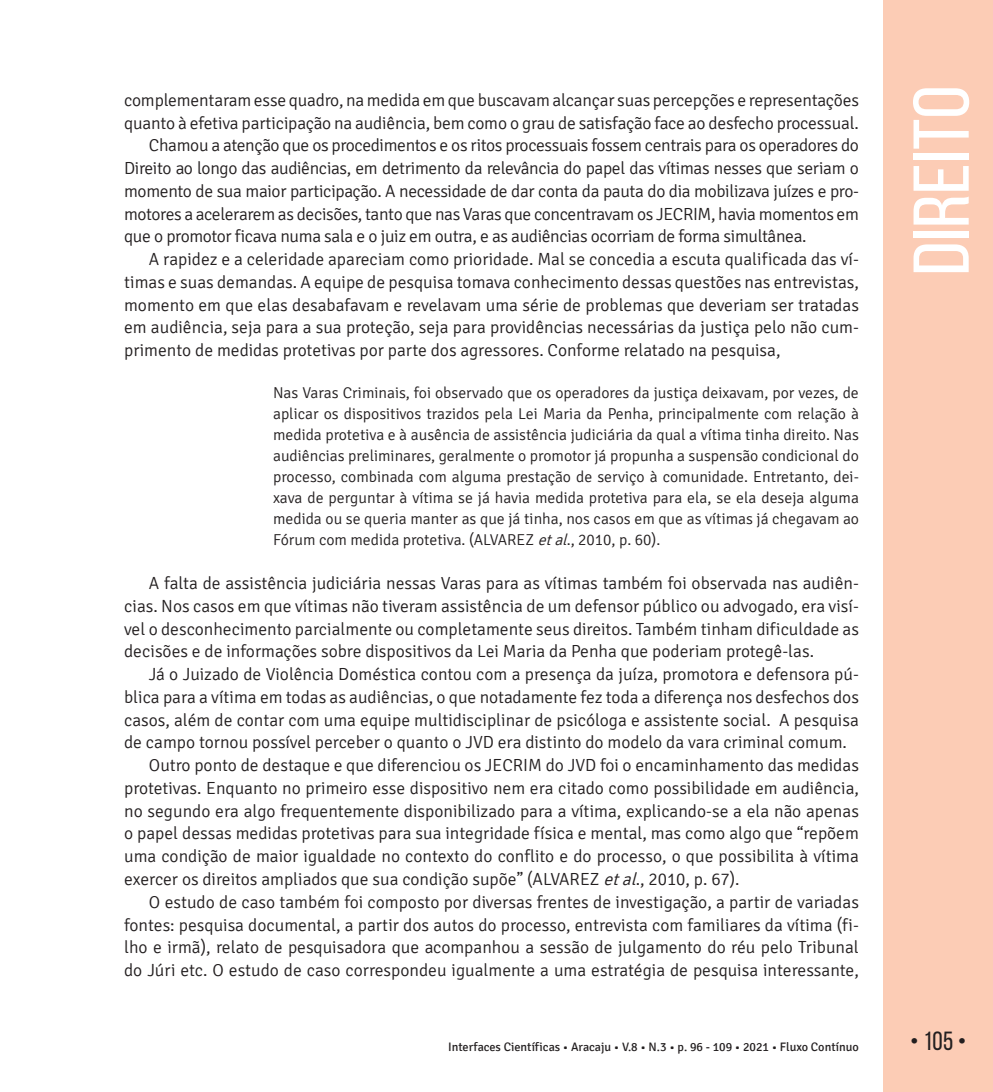
<style>
.page{position:relative;width:993px;height:1092px;background:#fff}
.page>*{position:absolute;margin:0;border:0;box-sizing:border-box;transform-origin:0 0}
.t1{font:78.75px "Bebas Neue";color:#fff;scale:1.09 1}
.t2{font:26.25px "Bebas Neue";color:#231f20}
.t3{font:300 17.5px/22.8px "Signika";color:#231f20;text-align:justify}
.t4{font:300 17.5px "Signika";letter-spacing:-.02em;color:#231f20}
.t5{font:300 15.75px/21px "Signika";color:#231f20;text-align:justify}
.t6{font:12.25px "Signika";color:#231f20}
.s1{font-style:italic}
</style>
<div class="page">
<div style="left:883px;top:0;width:109px;height:1091px;background:#fcccb5"></div>
<p class="t3" style="left:124px;top:89px;width:736px">complementaram esse quadro, na medida em que buscavam alcançar suas percepções e representações</p>
<p class="t3" style="left:124px;top:112px;width:736px">quanto à efetiva participação na audiência, bem como o grau de satisfação face ao desfecho processual.</p>
<p class="t4" style="left:149px;top:136px;width:711px">Chamou a atenção que os procedimentos e os ritos processuais fossem centrais para os operadores do</p>
<p class="t4" style="left:124px;top:159px;width:736px">Direito ao longo das audiências, em detrimento da relevância do papel das vítimas nesses que seriam o</p>
<p class="t4" style="left:124px;top:181px;width:736px">momento de sua maior participação. A necessidade de dar conta da pauta do dia mobilizava juízes e pro-</p>
<p class="t4" style="left:124px;top:204px;width:736px">motores a acelerarem as decisões, tanto que nas Varas que concentravam os JECRIM, havia momentos em</p>
<p class="t4" style="left:124px;top:227px;width:683px">que o promotor ficava numa sala e o juiz em outra, e as audiências ocorriam de forma simultânea.</p>
<p class="t3" style="left:149px;top:248px;width:711px">A rapidez e a celeridade apareciam como prioridade. Mal se concedia a escuta qualificada das ví-</p>
<p class="t3" style="left:124px;top:271px;width:736px">timas e suas demandas. A equipe de pesquisa tomava conhecimento dessas questões nas entrevistas,</p>
<p class="t3" style="left:124px;top:294px;width:736px">momento em que elas desabafavam e revelavam uma série de problemas que deveriam ser tratadas</p>
<p class="t3" style="left:124px;top:316px;width:736px">em audiência, seja para a sua proteção, seja para providências necessárias da justiça pelo não cum-</p>
<p class="t3" style="left:124px;top:339px;width:657px">primento de medidas protetivas por parte dos agressores. Conforme relatado na pesquisa,</p>
<p class="t5" style="left:273px;top:382px;width:587px">Nas Varas Criminais, foi observado que os operadores da justiça deixavam, por vezes, de aplicar os dispositivos trazidos pela Lei Maria da Penha, principalmente com relação à medida protetiva e à ausência de assistência judiciária da qual a vítima tinha direito. Nas audiências preliminares, geralmente o promotor já propunha a suspensão condicional do processo, combinada com alguma prestação de serviço à comunidade. Entretanto, dei&shy;xava de perguntar à vítima se já havia medida protetiva para ela, se ela deseja alguma medida ou se queria manter as que já tinha, nos casos em que as vítimas já chegavam ao Fórum com medida protetiva. (ALVAREZ <span class="s1">etal</span>., 2010, p. 60).</p>
<p class="t3" style="left:124px;top:572px;width:736px;text-indent:25px">A falta de assistência judiciária nessas Varas para as vítimas também foi observada nas audiên&shy;cias. Nos casos em que vítimas não tiveram assistência de um defensor público ou advogado, era visí&shy;vel o desconhecimento parcialmente ou completamente seus direitos. Também tinham dificuldade as decisões e de informações sobre dispositivos da Lei Maria da Penha que poderiam protegê-las.</p>
<p class="t3" style="left:149px;top:663px;width:711px">Já o Juizado de Violência Doméstica contou com a presença da juíza, promotora e defensora pú-</p>
<p class="t3" style="left:124px;top:686px;width:736px">blica para a vítima em todas as audiências, o que notadamente fez toda a diferença nos desfechos dos</p>
<p class="t3" style="left:124px;top:708px;width:736px">casos, além de contar com uma equipe multidisciplinar de psicóloga e assistente social. A pesquisa</p>
<p class="t3" style="left:124px;top:731px;width:724px">de campo tornou possível perceber o quanto o JVD era distinto do modelo da vara criminal comum.</p>
<p class="t3" style="left:149px;top:754px;width:711px">Outro ponto de destaque e que diferenciou os JECRIM do JVD foi o encaminhamento das medidas</p>
<p class="t3" style="left:124px;top:777px;width:736px">protetivas. Enquanto no primeiro esse dispositivo nem era citado como possibilidade em audiência,</p>
<p class="t3" style="left:124px;top:799px;width:736px">no segundo era algo frequentemente disponibilizado para a vítima, explicando-se a ela não apenas</p>
<p class="t3" style="left:124px;top:822px;width:736px">o papel dessas medidas protetivas para sua integridade física e mental, mas como algo que “repõem</p>
<p class="t3" style="left:124px;top:845px;width:736px">uma condição de maior igualdade no contexto do conflito e do processo, o que possibilita à vítima</p>
<p class="t3" style="left:124px;top:868px;width:617px">exercer os direitos ampliados que sua condição supõe” (ALVAREZ <span class="s1">etal</span>., 2010, p. 67).</p>
<p class="t3" style="left:149px;top:890px;width:711px">O estudo de caso também foi composto por diversas frentes de investigação, a partir de variadas</p>
<p class="t3" style="left:124px;top:913px;width:736px">fontes: pesquisa documental, a partir dos autos do processo, entrevista com familiares da vítima (fi-</p>
<p class="t3" style="left:124px;top:936px;width:736px">lho e irmã), relato de pesquisadora que acompanhou a sessão de julgamento do réu pelo Tribunal</p>
<p class="t3" style="left:124px;top:959px;width:736px">do Júri etc. O estudo de caso correspondeu igualmente a uma estratégia de pesquisa interessante,</p>
<h1 class="t1" style="left:898px;top:275px;width:176px;rotate:-90deg">Direito</h1>
<p class="t6" style="left:448px;top:1040px;width:412px">Interfaces Científicas • Aracaju • V.8 • N.3 • p. 96 - 109 • 2021 • Fluxo Contínuo</p>
<h2 class="t2" style="left:909px;top:1026px;width:58px">• 105 •</h2>
</div>
